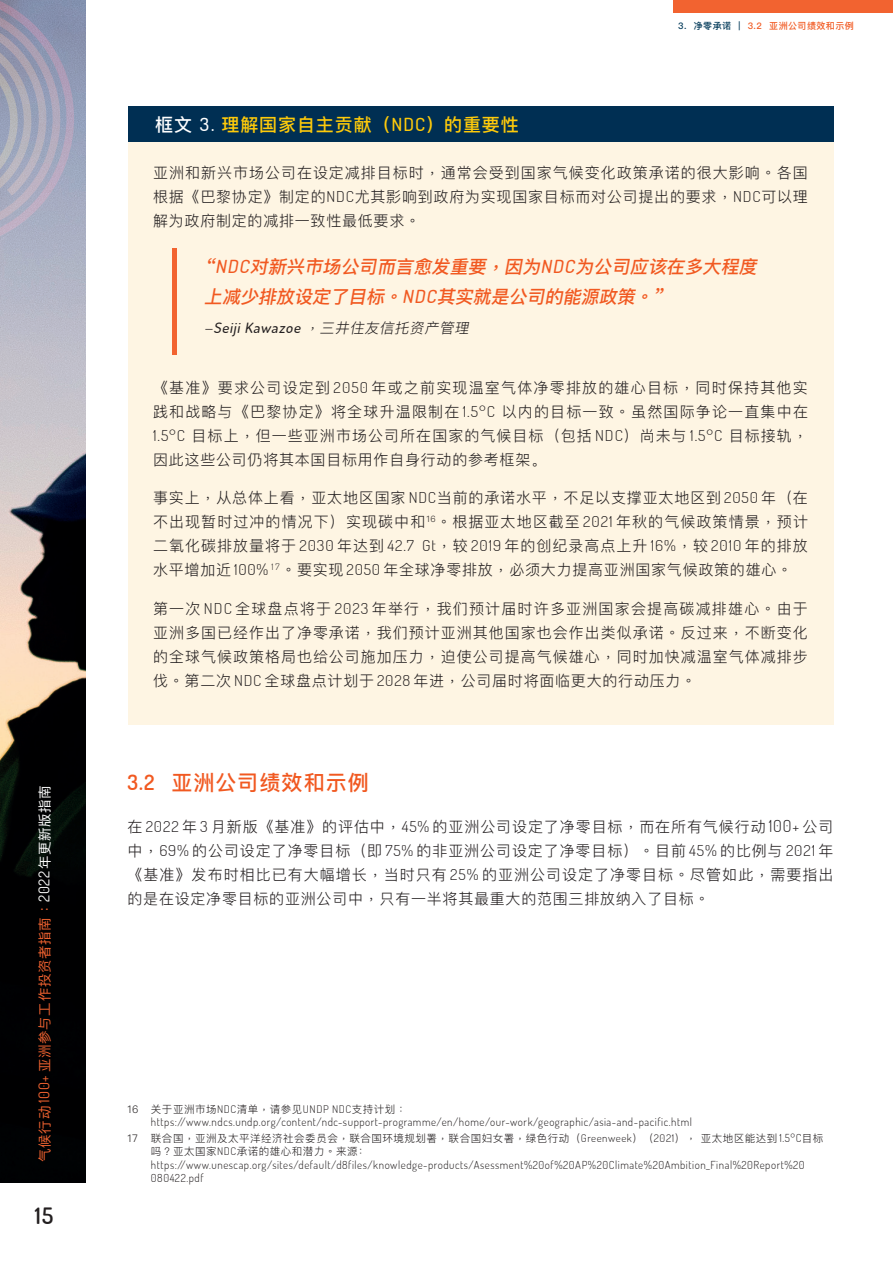
<style>
.page{position:relative;width:893px;height:1263px;background:#fff}
.page>*{position:absolute;margin:0;border:0;box-sizing:border-box;transform-origin:0 0}
.t1{font:600 22.5px "Dosis";color:#231f20}
.t2{font:500 21px "Ping Fang SC";letter-spacing:.05em;color:#f15921}
.t3{font:italic 500 18px/30px "Ping Fang SC";color:#f15921}
.t4{font:500 18px "Ping Fang SC";letter-spacing:.05em;color:#feca0a}
.t5{font:300 15px/24px "Ping Fang SC";letter-spacing:.05em;color:#231f20;text-align:justify}
.t6{font:italic 300 14.25px "Ping Fang SC";color:#231f20}
.t7{font:13.5px "Ping Fang SC";letter-spacing:.05em;color:#f26330}
.t8{font:300 10.95px/13.5px "Dosis";letter-spacing:.05em;color:#231f20}
.t9{font:300 10.5px/13.5px "Ping Fang SC";letter-spacing:.05em;color:#231f20}
.t10{font:500 9px "Ping Fang SC";letter-spacing:.05em;color:#f15921}
.s1{font-family:"Dosis";font-size:14.85px}
.s2{font-family:"Dosis";font-size:14.85px;color:#fff}
.s3{color:#fff}
.s4{color:#043b5a}
.s5{font-family:"Dosis";color:#fff}
.s6{font-family:"Dosis"}
.s7{font-family:"Dosis";font-weight:500}
.s8{font-family:"Dosis";font-weight:600}
.s9{font-family:"Dosis";font-size:16.5px}
.s10{font-family:"Dosis";font-size:10.95px}
</style>
<div class="page">
<img style="left:0;top:0;width:85px;height:1182px">
<svg style="left:0;top:0;width:76px;height:250px;background:#a2a3b8"></svg>
<div style="left:128px;top:126px;width:705px;height:599px;background:#fef5e3"></div>
<div style="left:128px;top:106px;width:706px;height:35px;background:#002f53"></div>
<div style="left:172px;top:249px;width:5px;height:106px;background:#f26330"></div>
<div style="left:674px;top:0;width:219px;height:13px;background:#f26330"></div>
<p class="t7" style="left:36px;top:1162px;width:378px;rotate:-90deg">气候行动 <span class="s1">100+</span> 亚洲参与工作投资者指南：<span class="s2">2022</span><span class="s3">年更新版指南</span></p>
<h1 class="t1" style="left:35px;top:1201px;width:20px">15</h1>
<p class="t10" style="left:678px;top:20px;width:177px"><span class="s4">3. 净零承诺 |</span> 3.2 亚洲公司绩效和示例</p>
<p class="t4" style="left:155px;top:113px;width:365px"><span class="s3">框文</span> <span class="s5">3.</span> 理解国家自主贡献（<span class="s6">NDC</span>）的重要性</p>
<p class="t5" style="left:153px;top:161px;width:656px">亚洲和新兴市场公司在设定减排目标时，通常会受到国家气候变化政策承诺的很大影响。各国根据《巴黎协定》制定的<span class="s6">NDC</span>尤其影响到政府为实现国家目标而对公司提出的要求，<span class="s6">NDC</span>可以理解为政府制定的减排一致性最低要求。</p>
<p class="t3" style="left:204px;top:252px;width:558px">“<span class="s6">NDC</span>对新兴市场公司而言愈发重要，因为<span class="s6">NDC</span>为公司应该在多大程度上减少排放设定了目标。<span class="s6">NDC</span>其实就是公司的能源政策。”</p>
<p class="t6" style="left:204px;top:319px;width:269px">-<span class="s7">Seiji Kawazoe</span> ，三井住友信托资产管理</p>
<p class="t5" style="left:153px;top:375px;width:656px">《基准》要求公司设定到 <span class="s6">2050</span> 年或之前实现温室气体净零排放的雄心目标，同时保持其他实践和战略与《巴黎协定》将全球升温限制在 <span class="s6">1.5°C</span> 以内的目标一致。虽然国际争论一直集中在<span class="s6">1.5°C</span> 目标上，但一些亚洲市场公司所在国家的气候目标（包括 <span class="s6">NDC</span>）尚未与 <span class="s6">1.5°C</span> 目标接轨，因此这些公司仍将其本国目标用作自身行动的参考框架。</p>
<p class="t5" style="left:153px;top:486px;width:656px">事实上，从总体上看，亚太地区国家 <span class="s6">NDC</span>当前的承诺水平，不足以支撑亚太地区到 <span class="s6">2050</span> 年（在不出现暂时过冲的情况下）实现碳中和<sup>16</sup>。根据亚太地区截至 <span class="s6">2021</span> 年秋的气候政策情景，预计二氧化碳排放量将于 <span class="s6">2030</span> 年达到 <span class="s6">42.7 Gt</span>，较 <span class="s6">2019</span> 年的创纪录高点上升 <span class="s6">16%</span>，较 <span class="s6">2010</span> 年的排放水平增加近 <span class="s6">100%</span> <sup>17</sup>。要实现 <span class="s6">2050</span> 年全球净零排放，必须大力提高亚洲国家气候政策的雄心。</p>
<p class="t5" style="left:153px;top:597px;width:656px">第一次 <span class="s6">NDC</span> 全球盘点将于 <span class="s6">2023</span> 年举行，我们预计届时许多亚洲国家会提高碳减排雄心。由于亚洲多国已经作出了净零承诺，我们预计亚洲其他国家也会作出类似承诺。反过来，不断变化的全球气候政策格局也给公司施加压力，迫使公司提高气候雄心，同时加快减温室气体减排步伐。第二次 <span class="s6">NDC</span> 全球盘点计划于 <span class="s6">2028</span> 年进，公司届时将面临更大的行动压力。</p>
<h2 class="t2" style="left:128px;top:770px;width:243px"><span class="s8">3.2</span> 亚洲公司绩效和示例</h2>
<p class="t5" style="left:128px;top:814px;width:707px">在 <span class="s6">2022</span> 年 <span class="s6">3</span> 月新版《基准》的评估中，<span class="s6">45%</span> 的亚洲公司设定了净零目标，而在所有气候行动 <span class="s9">100</span><span class="s6">+</span> 公司中，<span class="s6">69%</span> 的公司设定了净零目标（即 <span class="s6">75%</span> 的非亚洲公司设定了净零目标）。目前 <span class="s6">45%</span> 的比例与 <span class="s6">2021</span> 年《基准》发布时相比已有大幅增长，当时只有 <span class="s6">25%</span> 的亚洲公司设定了净零目标。尽管如此，需要指出的是在设定净零目标的亚洲公司中，只有一半将其最重大的范围三排放纳入了目标。</p>
<p class="t9" style="left:128px;top:1102px;width:280px">16 关于亚洲市场<span class="s6">NDC</span>清单，请参见<span class="s6">UNDP NDC</span>支持计划：</p>
<p class="t8" style="left:151px;top:1115px;width:542px">https://www.ndcs.undp.org/content/ndc-support-programme/en/home/our-work/geographic/asia-and-pacific.html</p>
<p class="t9" style="left:151px;top:1131px;width:674px;text-indent:-23px">17 联合国，亚洲及太平洋经济社会委员会，联合国环境规划署，联合国妇女署，绿色行动（<span class="s6">Greenweek</span>）（<span class="s6">2021</span>）， 亚太地区能达到 <span class="s10">1.5°C</span>目标吗？亚太国家<span class="s6">NDC</span>承诺的雄心和潜力。来源：</p>
<p class="t8" style="left:151px;top:1157px;width:655px">https://www.unescap.org/sites/default/d8files/knowledge-products/Asessment%20of%20AP%20Climate%20Ambition_Final%20Report%20<br>080422.pdf</p>
</div>
